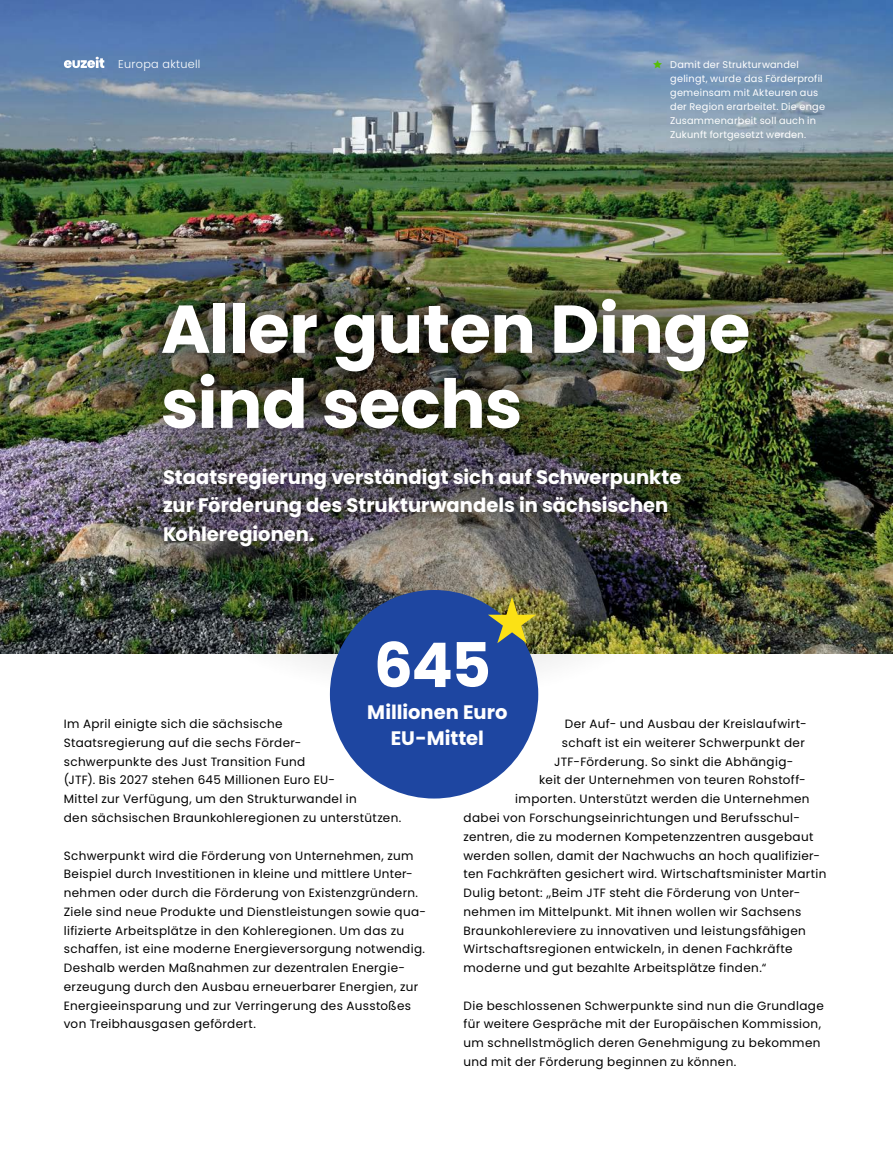
<style>
.page{position:relative;width:893px;height:1149px;background:#fff}
.page>*{position:absolute;margin:0;border:0;box-sizing:border-box;transform-origin:0 0}
.Head_2_-_45pt{font:700 67.5px/75px "Poppins";letter-spacing:-.01em;color:#fff}
.t1{font:700 61.5px "Poppins";color:#fff}
.Teasertext{font:700 19.5px/28.2px "Poppins";color:#fff}
.Fließtext{font:12px/18.8px "Poppins";letter-spacing:.03em;color:#000}
.Kolumnentitel_HEAD_1_-_Kolumnentitel{font:300 11.25px "Poppins";letter-spacing:.025em;color:#fff}
.t2{font:9.75px/14.1px "Poppins";letter-spacing:.02em;color:#fff}
.s1{font-family:"la solid 900";color:#56be06}
</style>
<div class="page">
<img style="left:0;top:0;width:893px;height:653px">
<img style="left:51px;top:187px;width:720px;height:531px">
<svg style="left:64px;top:57px;width:40px;height:11px"></svg>
<img style="left:124px;top:259px;width:665px;height:211px">
<img style="left:123px;top:429px;width:596px;height:155px">
<div style="left:330px;top:590px;width:208px;height:208px;background:#1e46a1;border-radius:50%"></div>
<svg style="left:488px;top:596px;width:48px;height:47px"></svg>
<h1 class="Kolumnentitel_HEAD_1_-_Kolumnentitel" style="left:118px;top:58px;width:84px">Europa aktuell</h1>
<p class="t2" style="left:670px;top:57px;width:156px;text-indent:-17px"><span class="s1">b</span> Damit der Strukturwandel gelingt, wurde das Förderprofil gemeinsam mit Akteuren aus der Region erarbeitet. Die enge<br>Zusammenarbeit soll auch in<br>Zukunft fortgesetzt werden.</p>
<h2 class="Head_2_-_45pt" style="left:161px;top:292px;width:591px">Aller guten Dinge sind sechs</h2>
<p class="Teasertext" style="left:163px;top:463px;width:520px">Staatsregierung verständigt sich auf Schwerpunkte zur Förderung des Strukturwandels in sächsischen<br>Kohleregionen.</p>
<h2 class="t1" style="left:374px;top:629px;width:119px">645</h2>
<h3 class="Teasertext" style="left:367px;top:699px;width:142px;line-height:25.5px;text-align:center">Millionen Euro<br>EU-Mittel</h3>
<p class="Fließtext" style="left:565px;top:714px;width:243px">Der Auf- und Ausbau der Kreislaufwirt-</p>
<p class="Fließtext" style="left:562px;top:733px;width:245px">schaft ist ein weiterer Schwerpunkt der</p>
<p class="Fließtext" style="left:554px;top:752px;width:241px">JTF-Förderung. So sinkt die Abhängig-</p>
<p class="Fließtext" style="left:539px;top:770px;width:266px">keit der Unternehmen von teuren Rohstoff-</p>
<p class="Fließtext" style="left:515px;top:789px;width:296px">importen. Unterstützt werden die Unternehmen</p>
<p class="Fließtext" style="left:463px;top:808px;width:338px">dabei von Forschungseinrichtungen und Berufsschul-</p>
<p class="Fließtext" style="left:463px;top:827px;width:351px">zentren, die zu modernen Kompetenzzentren ausgebaut</p>
<p class="Fließtext" style="left:463px;top:845px;width:358px">werden sollen, damit der Nachwuchs an hoch qualifizier-</p>
<p class="Fließtext" style="left:463px;top:864px;width:364px">ten Fachkräften gesichert wird. Wirtschaftsminister Martin</p>
<p class="Fließtext" style="left:463px;top:883px;width:338px">Dulig betont: „Beim JTF steht die Förderung von Unter-</p>
<p class="Fließtext" style="left:463px;top:902px;width:339px">nehmen im Mittelpunkt. Mit ihnen wollen wir Sachsens</p>
<p class="Fließtext" style="left:463px;top:920px;width:344px">Braunkohlereviere zu innovativen und leistungsfähigen</p>
<p class="Fließtext" style="left:463px;top:939px;width:330px">Wirtschaftsregionen entwickeln, in denen Fachkräfte</p>
<p class="Fließtext" style="left:463px;top:958px;width:305px">moderne und gut bezahlte Arbeitsplätze finden.“</p>
<p class="Fließtext" style="left:463px;top:995px;width:362px">Die beschlossenen Schwerpunkte sind nun die Grundlage für weitere Gespräche mit der Europäischen Kommission, um schnellstmöglich deren Genehmigung zu bekommen und mit der Förderung beginnen zu können.</p>
<p class="Fließtext" style="left:64px;top:714px;width:339px">Im April einigte sich die sächsische<br>Staatsregierung auf die sechs Förder-<br>schwerpunkte des Just Transition Fund<br>(JTF). Bis 2027 stehen 645 Millionen Euro EU-<br>Mittel zur Verfügung, um den Strukturwandel in<br>den sächsischen Braunkohleregionen zu unterstützen.</p>
<p class="Fließtext" style="left:64px;top:845px;width:364px">Schwerpunkt wird die Förderung von Unternehmen, zum Beispiel durch Investitionen in kleine und mittlere Unter&shy;nehmen oder durch die Förderung von Existenzgründern.<br>Ziele sind neue Produkte und Dienstleistungen sowie qua&shy;lifizierte Arbeitsplätze in den Kohleregionen. Um das zu schaffen, ist eine moderne Energieversorgung notwendig.<br>Deshalb werden Maßnahmen zur dezentralen Energie&shy;erzeugung durch den Ausbau erneuerbarer Energien, zur Energieeinsparung und zur Verringerung des Ausstoßes von Treibhausgasen gefördert.</p>
</div>
